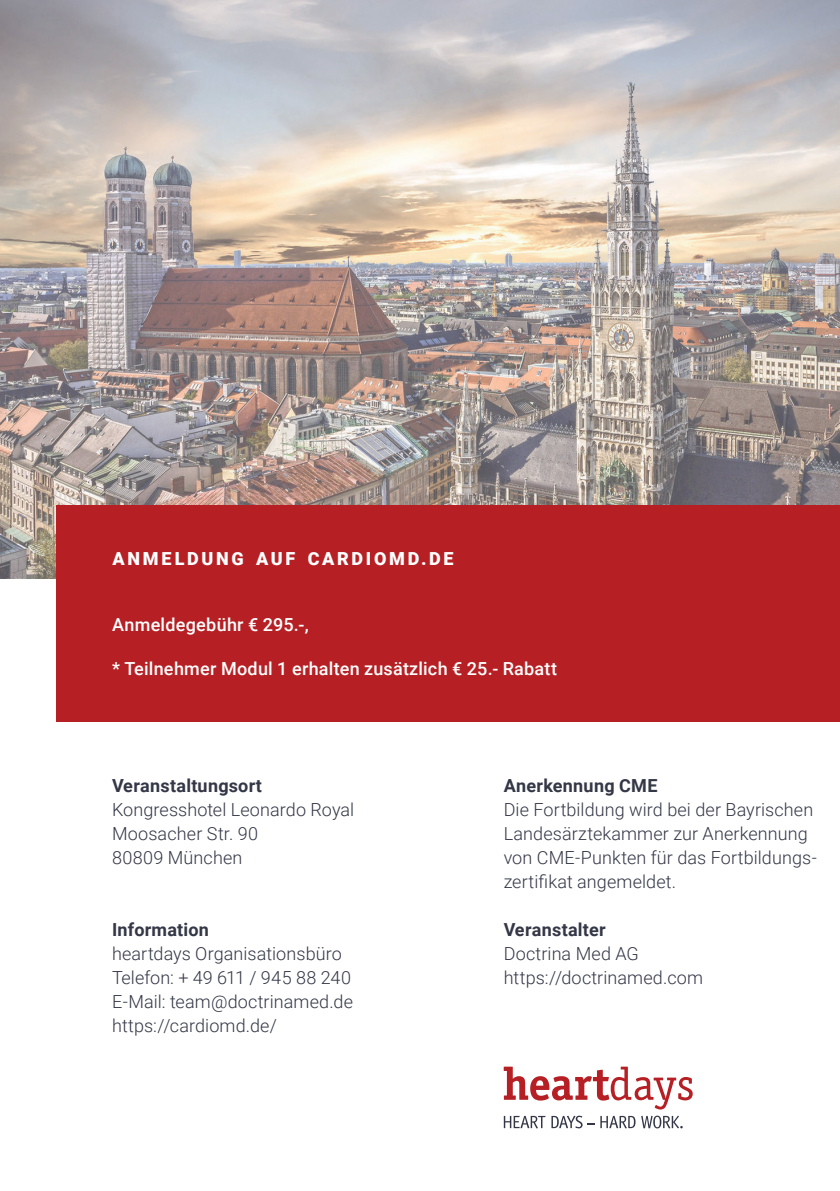
<style>
.page{position:relative;width:840px;height:1191px;background:#fff}
.page>*{position:absolute;margin:0;border:0;box-sizing:border-box;transform-origin:0 0}
.t1{font:300 18px/24px "Roboto";letter-spacing:.005em;color:#333746}
.t2{font:500 18px "Roboto";letter-spacing:.015em;color:#fff}
.t3{font:700 18px "Roboto";letter-spacing:.015em;color:#333746}
.t4{font:900 18px "Roboto";letter-spacing:.155em;color:#fff}
</style>
<div class="page">
<img style="left:0;top:0;width:839px;height:578px">
<div style="left:57px;top:505px;width:782px;height:217px;background:#b62024"></div>
<svg style="left:503px;top:1066px;width:189px;height:43px"></svg>
<svg style="left:600px;top:1115px;width:82px;height:13px"></svg>
<svg style="left:503px;top:1115px;width:91px;height:13px"></svg>
<p class="t4" style="left:112px;top:546px;width:342px">ANMELDUNG AUF CARDIOMD.DE</p>
<p class="t2" style="left:112px;top:612px;width:198px">Anmeldegebühr € 295.-,</p>
<p class="t2" style="left:112px;top:655px;width:446px">* Teilnehmer Modul 1 erhalten zusätzlich € 25.- Rabatt</p>
<p class="t3" style="left:112px;top:773px;width:151px">Veranstaltungsort</p>
<p class="t1" style="left:112px;top:797px;width:243px">Kongresshotel Leonardo Royal<br>Moosacher Str. 90<br>80809 München</p>
<p class="t3" style="left:112px;top:917px;width:98px">Information</p>
<p class="t1" style="left:112px;top:941px;width:242px">heartdays Organisationsbüro<br>Telefon: + 49 611 / 945 88 240<br>E-Mail: team@doctrinamed.de https://cardiomd.de/</p>
<p class="t3" style="left:503px;top:773px;width:155px">Anerkennung CME</p>
<p class="t1" style="left:503px;top:797px;width:314px">Die Fortbildung wird bei der Bayrischen Landesärztekammer zur Anerkennung von CME-Punkten für das Fortbildungs&shy;zertifikat angemeldet.</p>
<p class="t3" style="left:503px;top:917px;width:103px">Veranstalter</p>
<p class="t1" style="left:503px;top:941px;width:201px">Doctrina Med AG https://doctrinamed.com</p>
</div>
